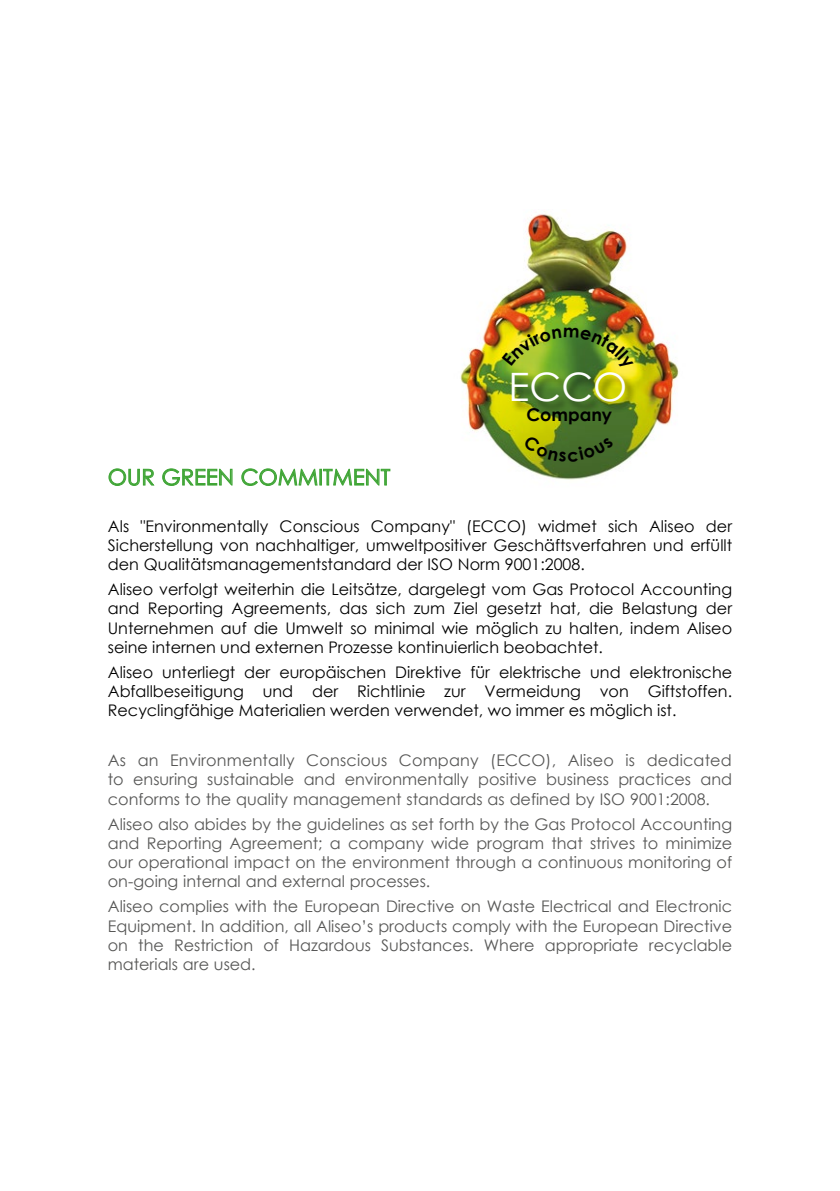
<style>
.page{position:relative;width:840px;height:1191px;background:#fff}
.page>*{position:absolute;margin:0;border:0;box-sizing:border-box;transform-origin:0 0}
.t1{font:39.2px "Century Gothic";color:#fff}
.t2{font:22px "Century Gothic";color:#3fa535}
.t3{font:700 17.6px "Century Gothic";color:#000}
.t4{font:16px/19.2px "Century Gothic";color:#575756;text-align:justify}
.t5{font:16px/19.2px "Century Gothic";color:#000;text-align:justify}
</style>
<div class="page">
<svg style="left:109px;top:468px;width:45px;height:18px"></svg>
<svg style="left:162px;top:468px;width:70px;height:18px"></svg>
<svg style="left:241px;top:468px;width:149px;height:18px"></svg>
<img style="left:460px;top:213px;width:219px;height:267px">
<div style="left:510px;top:372px;width:126px;height:41px;background:#000;opacity:.5"></div>
<img style="left:501px;top:328px;width:132px;height:43px">
<svg style="left:522px;top:435px;width:91px;height:27px;background:#668320"></svg>
<h1 class="t1" style="left:508px;top:360px;width:120px">ECCO</h1>
<p class="t3" style="left:526px;top:401px;width:87px">Company</p>
<h2 class="t2" style="left:108px;top:462px;width:284px">OUR GREEN COMMITMENT</h2>
<p class="t5" style="left:108px;top:516px;width:625px">Als "Environmentally Conscious Company" (ECCO) widmet sich Aliseo der Sicherstellung von nachhaltiger, umweltpositiver Geschäftsverfahren und erfüllt den Qualitätsmanagementstandard der ISO Norm 9001:2008.</p>
<p class="t5" style="left:108px;top:579px;width:625px">Aliseo verfolgt weiterhin die Leitsätze, dargelegt vom Gas Protocol Accounting and Reporting Agreements, das sich zum Ziel gesetzt hat, die Belastung der Unternehmen auf die Umwelt so minimal wie möglich zu halten, indem Aliseo seine internen und externen Prozesse kontinuierlich beobachtet.</p>
<p class="t5" style="left:108px;top:662px;width:625px">Aliseo unterliegt der europäischen Direktive für elektrische und elektronische Abfallbeseitigung und der Richtlinie zur Vermeidung von Giftstoffen.<br>Recyclingfähige Materialien werden verwendet, wo immer es möglich ist.</p>
<p class="t4" style="left:108px;top:750px;width:625px">As an Environmentally Conscious Company (ECCO), Aliseo is dedicated to ensuring sustainable and environmentally positive business practices and conforms to the quality management standards as defined by ISO 9001:2008.</p>
<p class="t4" style="left:108px;top:814px;width:625px">Aliseo also abides by the guidelines as set forth by the Gas Protocol Accounting and Reporting Agreement; a company wide program that strives to minimize our operational impact on the environment through a continuous monitoring of on-going internal and external processes.</p>
<p class="t4" style="left:108px;top:896px;width:625px">Aliseo complies with the European Directive on Waste Electrical and Electronic Equipment. In addition, all Aliseo’s products comply with the European Directive on the Restriction of Hazardous Substances. Where appropriate recyclable materials are used.</p>
</div>
